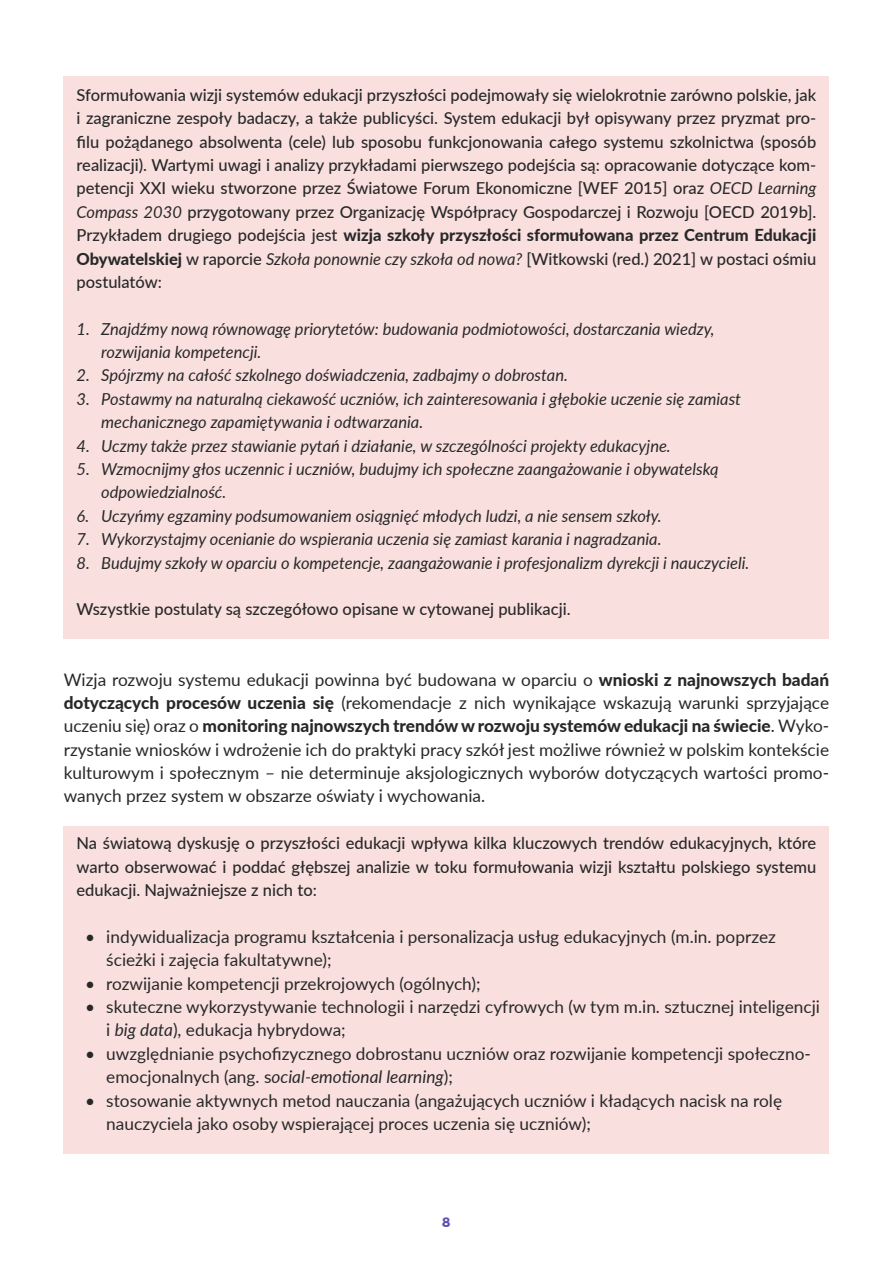
<style>
.page{position:relative;width:893px;height:1263px;background:#fff}
.page>*{position:absolute;margin:0;border:0;box-sizing:border-box;transform-origin:0 0}
.TEKST{font:17.25px/23.4px "Lato";color:#282829}
.ramka2{font:500 16.5px/23.4px "Lato";color:#282829;text-align:justify}
.ramka2-2{font:italic 16.5px "Lato";color:#282829}
.t1{font:700 13.5px "Montserrat";color:#5e51b4}
.s1{font-weight:400;font-style:italic}
.s2{font-weight:800}
.s3{font-style:italic}
</style>
<div class="page">
<div style="left:64px;top:77px;width:765px;height:562px;background:#f9e0de"></div>
<div style="left:64px;top:826px;width:765px;height:327px;background:#f9e0de"></div>
<p class="ramka2" style="left:77px;top:82px;width:741px">Sformułowania wizji systemów edukacji przyszłości podejmowały się wielokrotnie zarówno polskie, jak i zagraniczne zespoły badaczy, a także publicyści. System edukacji był opisywany przez pryzmat pro&shy;filu pożądanego absolwenta (cele) lub sposobu funkcjonowania całego systemu szkolnictwa (sposób realizacji). Wartymi uwagi i analizy przykładami pierwszego podejścia są: opracowanie dotyczące kom&shy;petencji XXI wieku stworzone przez Światowe Forum Ekonomiczne [WEF 2015] oraz <span class="s1">OECD Learning Compass 2030</span> przygotowany przez Organizację Współpracy Gospodarczej i Rozwoju [OECD 2019b].<br>Przykładem drugiego podejścia jest <span class="s2">wizja szkoły przyszłości sformułowana przez Centrum Edukacji Obywatelskiej</span> w raporcie <span class="s1">Szkoła ponownie czy szkoła od nowa?</span> [Witkowski (red.) 2021] w postaci ośmiu postulatów:</p>
<p class="ramka2-2" style="left:77px;top:317px;width:640px">1. Znajdźmy nową równowagę priorytetów: budowania podmiotowości, dostarczania wiedzy,</p>
<p class="ramka2-2" style="left:101px;top:340px;width:162px">rozwijania kompetencji.</p>
<p class="ramka2-2" style="left:77px;top:364px;width:493px">2. Spójrzmy na całość szkolnego doświadczenia, zadbajmy o dobrostan.</p>
<p class="ramka2-2" style="left:77px;top:387px;width:666px">3. Postawmy na naturalną ciekawość uczniów, ich zainteresowania i głębokie uczenie się zamiast</p>
<p class="ramka2-2" style="left:101px;top:410px;width:323px">mechanicznego zapamiętywania i odtwarzania.</p>
<p class="ramka2-2" style="left:77px;top:434px;width:596px">4. Uczmy także przez stawianie pytań i działanie, w szczególności projekty edukacyjne.</p>
<p class="ramka2-2" style="left:77px;top:457px;width:644px">5. Wzmocnijmy głos uczennic i uczniów, budujmy ich społeczne zaangażowanie i obywatelską</p>
<p class="ramka2-2" style="left:101px;top:481px;width:126px">odpowiedzialność.</p>
<p class="ramka2-2" style="left:77px;top:504px;width:587px">6. Uczyńmy egzaminy podsumowaniem osiągnięć młodych ludzi, a nie sensem szkoły.</p>
<p class="ramka2-2" style="left:77px;top:527px;width:586px">7. Wykorzystajmy ocenianie do wspierania uczenia się zamiast karania i nagradzania.</p>
<p class="ramka2-2" style="left:77px;top:551px;width:674px">8. Budujmy szkoły w oparciu o kompetencje, zaangażowanie i profesjonalizm dyrekcji i nauczycieli.</p>
<p class="ramka2" style="left:77px;top:597px;width:496px">Wszystkie postulaty są szczegółowo opisane w cytowanej publikacji.</p>
<p class="TEKST" style="left:64px;top:667px;width:767px;text-align:justify">Wizja rozwoju systemu edukacji powinna być budowana w oparciu o <span class="s2">wnioski z najnowszych badań dotyczących procesów uczenia się</span> (rekomendacje z nich wynikające wskazują warunki sprzyjające uczeniu się) oraz o <span class="s2">monitoring najnowszych trendów w rozwoju systemów edukacji na świecie</span>. Wyko&shy;rzystanie wniosków i wdrożenie ich do praktyki pracy szkół jest możliwe również w polskim kontekście kulturowym i społecznym – nie determinuje aksjologicznych wyborów dotyczących wartości promo&shy;wanych przez system w obszarze oświaty i wychowania.</p>
<p class="ramka2" style="left:77px;top:831px;width:741px">Na światową dyskusję o przyszłości edukacji wpływa kilka kluczowych trendów edukacyjnych, które warto obserwować i poddać głębszej analizie w toku formułowania wizji kształtu polskiego systemu edukacji. Najważniejsze z nich to:</p>
<p class="TEKST" style="left:106px;top:924px;width:671px;text-indent:-21px">• indywidualizacja programu kształcenia i personalizacja usług edukacyjnych (m.in. poprzez ścieżki i zajęcia fakultatywne);</p>
<p class="TEKST" style="left:85px;top:971px;width:397px">• rozwijanie kompetencji przekrojowych (ogólnych);</p>
<p class="TEKST" style="left:106px;top:994px;width:715px;text-indent:-21px">• skuteczne wykorzystywanie technologii i narzędzi cyfrowych (w tym m.in. sztucznej inteligencji i <span class="s3">big data</span>), edukacja hybrydowa;</p>
<p class="TEKST" style="left:106px;top:1041px;width:706px;text-indent:-21px">• uwzględnianie psychofizycznego dobrostanu uczniów oraz rozwijanie kompetencji społeczno&shy;emocjonalnych (ang. s<span class="s3">ocial-emotional learning</span>);</p>
<p class="TEKST" style="left:106px;top:1088px;width:677px;text-indent:-21px">• stosowanie aktywnych metod nauczania (angażujących uczniów i kładących nacisk na rolę nauczyciela jako osoby wspierającej proces uczenia się uczniów);</p>
<p class="t1" style="left:442px;top:1211px;width:10px">8</p>
</div>
